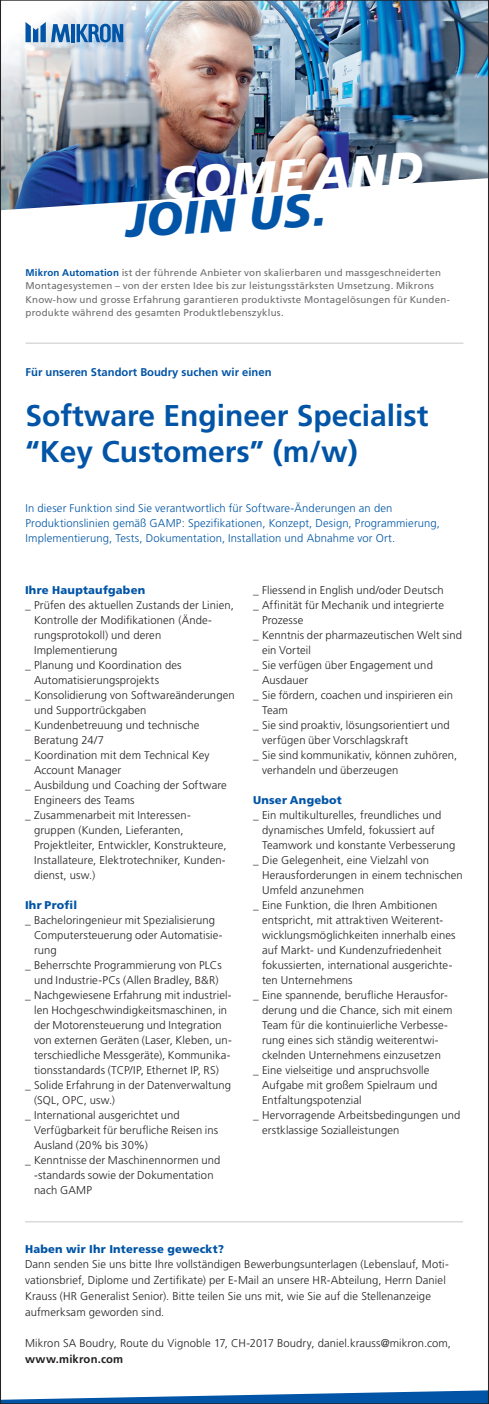
<style>
.page{position:relative;width:489px;height:1404px;background:#fff}
.page>*{position:absolute;margin:0;border:0;box-sizing:border-box;transform-origin:0 0}
.t1{font:italic 900 46.35px "Frutiger LT Std";color:#fff}
.t2{font:italic 900 46.35px "Frutiger LT Std";color:#0154a6}
.t3{font:700 30px/36px "Frutiger LT Std";color:#0154a6}
.t4{font:300 11.25px/15.8px "Frutiger LT Std";letter-spacing:.01em;color:#231f20}
.t5{font:300 11.25px/15px "Frutiger LT Std";letter-spacing:.01em;color:#0155a3}
.t6{font:900 11.25px "Frutiger LT Std";letter-spacing:.02em;color:#0154a6}
.t7{font:700 11.25px "Frutiger LT Std";color:#0154a6}
.t8{font:700 11.25px "Frutiger LT Std";letter-spacing:.015em;color:#231f20}
.t9{font:9.75px/13.5px "Frutiger LT Std";letter-spacing:.02em;color:#6c6d70}
.s1{font-weight:700;color:#0154a6}
</style>
<div class="page">
<svg style="left:2px;top:1390px;width:485px;height:11px"></svg>
<hr style="left:25px;top:1221px;width:438px;height:1px;background:#c7c8ca">
<hr style="left:26px;top:343px;width:437px;height:1px;background:#c7c8ca">
<img style="left:387px;top:2px;width:100px;height:183px">
<img style="left:2px;top:2px;width:385px;height:208px">
<svg style="left:26px;top:22px;width:44px;height:20px"></svg>
<hr style="left:71px;top:24px;width:3px;height:18px;background:#0154a6">
<svg style="left:77px;top:24px;width:46px;height:18px"></svg>
<h1 class="t1" style="left:162px;top:155px;width:262px;rotate:-3deg">COME AND</h1>
<h1 class="t2" style="left:124px;top:193px;width:203px;rotate:-3deg">JOIN US.</h1>
<p class="t9" style="left:26px;top:266px;width:426px"><span class="s1">Mikron Automation</span> ist der führende Anbieter von skalierbaren und massgeschneiderten Montagesystemen – von der ersten Idee bis zur leistungsstärksten Umsetzung. Mikrons Know-how und grosse Erfahrung garantieren produktivste Montagelösungen für Kunden&shy;produkte während des gesamten Produktlebenszyklus.</p>
<p class="t7" style="left:26px;top:365px;width:248px">Für unseren Standort Boudry suchen wir einen</p>
<h2 class="t3" style="left:26px;top:398px;width:404px">Software Engineer Specialist “Key Customers” (m/w)</h2>
<p class="t5" style="left:26px;top:500px;width:416px">In dieser Funktion sind Sie verantwortlich für Software-Änderungen an den<br>Produktionslinien gemäß GAMP: Spezifikationen, Konzept, Design, Programmierung,<br>Implementierung, Tests, Dokumentation, Installation und Abnahme vor Ort.</p>
<p class="t6" style="left:25px;top:583px;width:122px">Ihre Hauptaufgaben</p>
<p class="t4" style="left:25px;top:597px;width:210px">_ Prüfen des aktuellen Zustands der Linien,</p>
<p class="t4" style="left:34px;top:612px;width:179px">Kontrolle der Modifikationen (Ände-</p>
<p class="t4" style="left:34px;top:627px;width:129px">rungsprotokoll) und deren</p>
<p class="t4" style="left:34px;top:642px;width:85px">Implementierung</p>
<p class="t4" style="left:25px;top:657px;width:158px">_ Planung und Koordination des</p>
<p class="t4" style="left:34px;top:672px;width:127px">Automatisierungsprojekts</p>
<p class="t4" style="left:25px;top:687px;width:211px">_ Konsolidierung von Softwareänderungen</p>
<p class="t4" style="left:34px;top:702px;width:114px">und Supportrückgaben</p>
<p class="t4" style="left:25px;top:717px;width:176px">_ Kundenbetreuung und technische</p>
<p class="t4" style="left:34px;top:732px;width:72px">Beratung 24/7</p>
<p class="t4" style="left:25px;top:747px;width:186px">_ Koordination mit dem Technical Key</p>
<p class="t4" style="left:34px;top:762px;width:89px">Account Manager</p>
<p class="t4" style="left:25px;top:777px;width:203px">_ Ausbildung und Coaching der Software</p>
<p class="t4" style="left:34px;top:792px;width:102px">Engineers des Teams</p>
<p class="t4" style="left:25px;top:807px;width:167px">_ Zusammenarbeit mit Interessen-</p>
<p class="t4" style="left:34px;top:822px;width:151px">gruppen (Kunden, Lieferanten,</p>
<p class="t4" style="left:34px;top:837px;width:194px">Projektleiter, Entwickler, Konstrukteure,</p>
<p class="t4" style="left:34px;top:852px;width:193px">Installateure, Elektrotechniker, Kunden-</p>
<p class="t4" style="left:34px;top:867px;width:63px">dienst, usw.)</p>
<p class="t6" style="left:25px;top:898px;width:54px">Ihr Profil</p>
<p class="t4" style="left:25px;top:912px;width:192px">_ Bacheloringenieur mit Spezialisierung</p>
<p class="t4" style="left:34px;top:927px;width:190px">Computersteuerung oder Automatisie-</p>
<p class="t4" style="left:34px;top:942px;width:24px">rung</p>
<p class="t4" style="left:25px;top:957px;width:198px">_ Beherrschte Programmierung von PLCs</p>
<p class="t4" style="left:34px;top:972px;width:186px">und Industrie-PCs (Allen Bradley, B&amp;R)</p>
<p class="t4" style="left:25px;top:987px;width:208px">_ Nachgewiesene Erfahrung mit industriel-</p>
<p class="t4" style="left:34px;top:1002px;width:195px">len Hochgeschwindigkeitsmaschinen, in</p>
<p class="t4" style="left:34px;top:1017px;width:189px">der Motorensteuerung und Integration</p>
<p class="t4" style="left:34px;top:1032px;width:199px">von externen Geräten (Laser, Kleben, un-</p>
<p class="t4" style="left:34px;top:1047px;width:198px">terschiedliche Messgeräte), Kommunika-</p>
<p class="t4" style="left:34px;top:1062px;width:186px">tionsstandards (TCP/IP, Ethernet IP, RS)</p>
<p class="t4" style="left:25px;top:1077px;width:207px">_ Solide Erfahrung in der Datenverwaltung</p>
<p class="t4" style="left:34px;top:1092px;width:83px">(SQL, OPC, usw.)</p>
<p class="t4" style="left:25px;top:1107px;width:156px">_ International ausgerichtet und</p>
<p class="t4" style="left:34px;top:1122px;width:186px">Verfügbarkeit für berufliche Reisen ins</p>
<p class="t4" style="left:34px;top:1137px;width:115px">Ausland (20% bis 30%)</p>
<p class="t4" style="left:25px;top:1152px;width:197px">_ Kenntnisse der Maschinennormen und</p>
<p class="t4" style="left:34px;top:1167px;width:181px">-standards sowie der Dokumentation</p>
<p class="t4" style="left:34px;top:1182px;width:60px">nach GAMP</p>
<p class="t4" style="left:253px;top:582px;width:192px">_ Fliessend in English und/oder Deutsch</p>
<p class="t4" style="left:253px;top:597px;width:192px">_ Affinität für Mechanik und integrierte</p>
<p class="t4" style="left:262px;top:612px;width:43px">Prozesse</p>
<p class="t4" style="left:253px;top:627px;width:210px">_ Kenntnis der pharmazeutischen Welt sind</p>
<p class="t4" style="left:262px;top:642px;width:50px">ein Vorteil</p>
<p class="t4" style="left:253px;top:657px;width:181px">_ Sie verfügen über Engagement und</p>
<p class="t4" style="left:262px;top:672px;width:48px">Ausdauer</p>
<p class="t4" style="left:253px;top:687px;width:202px">_ Sie fördern, coachen und inspirieren ein</p>
<p class="t4" style="left:262px;top:702px;width:27px">Team</p>
<p class="t4" style="left:253px;top:717px;width:198px">_ Sie sind proaktiv, lösungsorientiert und</p>
<p class="t4" style="left:262px;top:732px;width:148px">verfügen über Vorschlagskraft</p>
<p class="t4" style="left:253px;top:747px;width:206px">_ Sie sind kommunikativ, können zuhören,</p>
<p class="t4" style="left:262px;top:762px;width:138px">verhandeln und überzeugen</p>
<p class="t6" style="left:253px;top:792px;width:90px">Unser Angebot</p>
<p class="t4" style="left:253px;top:807px;width:190px">_ Ein multikulturelles, freundliches und</p>
<p class="t4" style="left:262px;top:822px;width:174px">dynamisches Umfeld, fokussiert auf</p>
<p class="t4" style="left:262px;top:837px;width:195px">Teamwork und konstante Verbesserung</p>
<p class="t4" style="left:253px;top:852px;width:177px">_ Die Gelegenheit, eine Vielzahl von</p>
<p class="t4" style="left:262px;top:867px;width:202px">Herausforderungen in einem technischen</p>
<p class="t4" style="left:262px;top:882px;width:103px">Umfeld anzunehmen</p>
<p class="t4" style="left:253px;top:897px;width:186px">_ Eine Funktion, die Ihren Ambitionen</p>
<p class="t4" style="left:262px;top:912px;width:183px">entspricht, mit attraktiven Weiterent-</p>
<p class="t4" style="left:262px;top:927px;width:195px">wicklungsmöglichkeiten innerhalb eines</p>
<p class="t4" style="left:262px;top:942px;width:181px">auf Markt- und Kundenzufriedenheit</p>
<p class="t4" style="left:262px;top:957px;width:192px">fokussierten, international ausgerichte-</p>
<p class="t4" style="left:262px;top:972px;width:92px">ten Unternehmens</p>
<p class="t4" style="left:253px;top:987px;width:196px">_ Eine spannende, berufliche Herausfor-</p>
<p class="t4" style="left:262px;top:1002px;width:192px">derung und die Chance, sich mit einem</p>
<p class="t4" style="left:262px;top:1017px;width:187px">Team für die kontinuierliche Verbesse-</p>
<p class="t4" style="left:262px;top:1032px;width:178px">rung eines sich ständig weiterentwi-</p>
<p class="t4" style="left:262px;top:1047px;width:180px">ckelnden Unternehmens einzusetzen</p>
<p class="t4" style="left:253px;top:1062px;width:178px">_ Eine vielseitige und anspruchsvolle</p>
<p class="t4" style="left:262px;top:1077px;width:177px">Aufgabe mit großem Spielraum und</p>
<p class="t4" style="left:262px;top:1092px;width:101px">Entfaltungspotenzial</p>
<p class="t4" style="left:253px;top:1107px;width:209px">_ Hervorragende Arbeitsbedingungen und</p>
<p class="t4" style="left:262px;top:1122px;width:139px">erstklassige Sozialleistungen</p>
<p class="t6" style="left:25px;top:1241px;width:201px">Haben wir Ihr Interesse geweckt?</p>
<p class="t4" style="left:25px;top:1256px;width:425px">Dann senden Sie uns bitte Ihre vollständigen Bewerbungsunterlagen (Lebenslauf, Moti&shy;vationsbrief, Diplome und Zertifikate) per E-Mail an unsere HR-Abteilung, Herrn Daniel Krauss (HR Generalist Senior). Bitte teilen Sie uns mit, wie Sie auf die Stellenanzeige aufmerksam geworden sind.</p>
<p class="t4" style="left:25px;top:1335px;width:427px">Mikron SA Boudry, Route du Vignoble 17, CH-2017 Boudry, daniel.krauss@mikron.com,</p>
<p class="t8" style="left:25px;top:1352px;width:100px">www.mikron.com</p>
</div>
